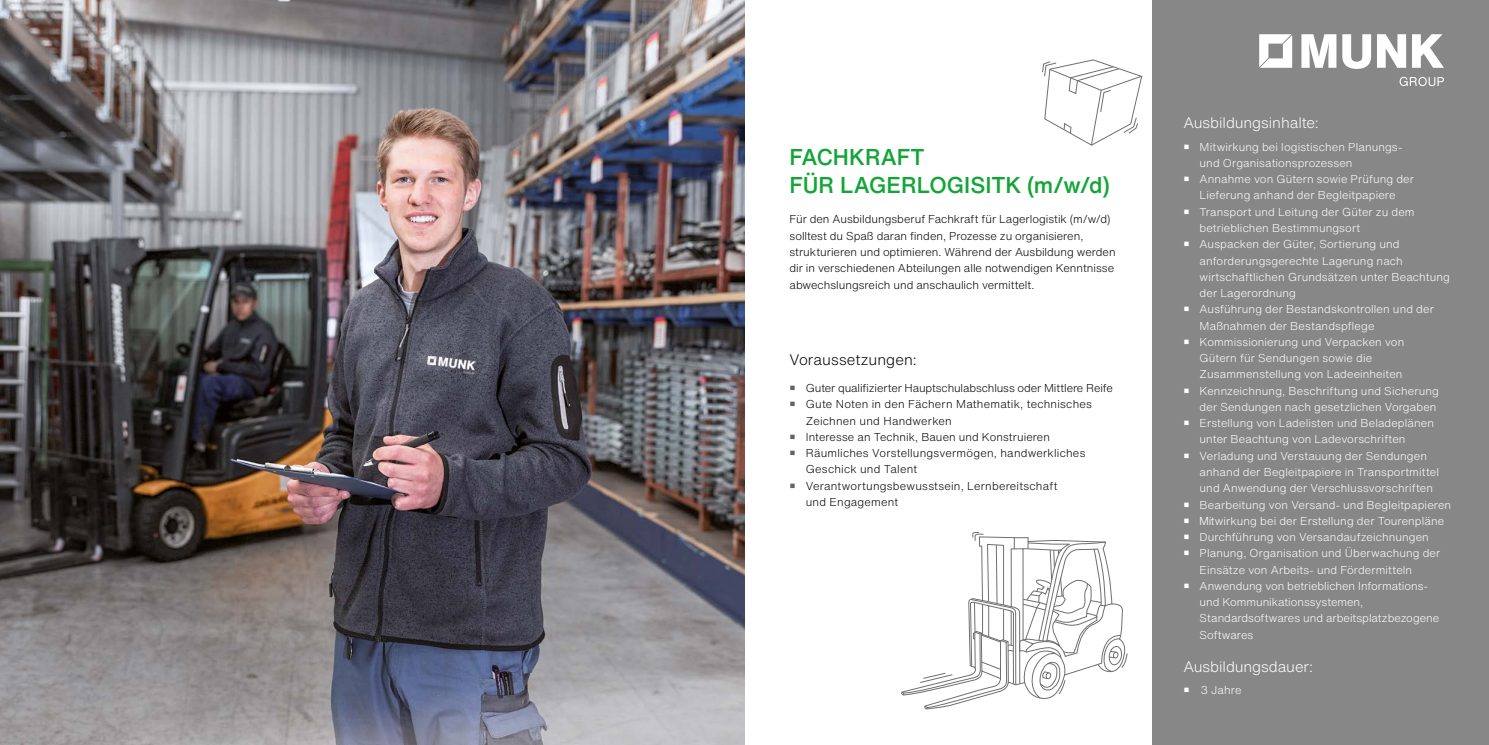
<style>
.page{position:relative;width:1489px;height:745px;background:#fff}
.page>*{position:absolute;margin:0;border:0;box-sizing:border-box;transform-origin:0 0}
.t1{font:500 22.5px/27.5px "Helvetica Now Text";color:#13a538}
.t2{font:300 15px "Helvetica Now Text";letter-spacing:-.005em;color:#fff}
.t3{font:300 15px "Helvetica Now Text";letter-spacing:.005em;color:#000}
.t4{font:300 11.25px/16.2px "Helvetica Now Text";letter-spacing:.01em;color:#fff}
.t5{font:300 11.25px/16.2px "Helvetica Now Text";color:#000}
.t6{font:300 11.25px/16.2px "Helvetica Now Text";letter-spacing:.02em;color:#000}
.s1{color:#646363}
.s2{font-family:"Helvetica Neue"}
</style>
<div class="page">
<div style="left:1152px;top:0;width:336px;height:744px;background:#878787"></div>
<svg style="left:901px;top:532px;width:226px;height:178px"></svg>
<svg style="left:1042px;top:59px;width:100px;height:87px"></svg>
<img style="left:0;top:0;width:744px;height:744px">
<svg style="left:1259px;top:34px;width:32px;height:34px"></svg>
<svg style="left:1301px;top:34px;width:35px;height:34px"></svg>
<svg style="left:1342px;top:34px;width:28px;height:35px"></svg>
<svg style="left:1377px;top:34px;width:28px;height:34px"></svg>
<svg style="left:1412px;top:34px;width:31px;height:34px"></svg>
<svg style="left:1399px;top:77px;width:44px;height:9px"></svg>
<p class="t1" style="left:789px;top:143px;width:322px">FACHKRAFT<br>FÜR LAGERLOGISITK (m/w/d)</p>
<p class="t5" style="left:789px;top:211px;width:327px">Für den Ausbildungsberuf Fachkraft für Lagerlogistik (m/w/d) solltest du Spaß daran finden, Prozesse zu organisieren, strukturieren und optimieren. Während der Ausbildung werden dir in verschiedenen Abteilungen alle notwendigen Kenntnisse abwechslungsreich und anschaulich vermittelt.</p>
<p class="t3" style="left:789px;top:348px;width:129px">Voraussetzungen:</p>
<p class="t5" style="left:789px;top:379px;width:325px"><span class="s1">○</span> Guter qualifizierter Hauptschulabschluss oder Mittlere Reife</p>
<p class="t6" style="left:805px;top:395px;width:288px;text-indent:-16px"><span class="s1">○</span> Gute Noten in den Fächern Mathematik, technisches<br>Zeichnen und Handwerken</p>
<p class="t5" style="left:789px;top:428px;width:262px"><span class="s1">○</span> Interesse an Technik, Bauen und Konstruieren</p>
<p class="t6" style="left:805px;top:444px;width:281px;text-indent:-16px"><span class="s1">○</span> Räumliches Vorstellungsvermögen, handwerkliches<br>Geschick und Talent</p>
<p class="t6" style="left:805px;top:477px;width:253px;text-indent:-16px"><span class="s1">○</span> Verantwortungsbewusstsein, Lernbereitschaft und Engagement</p>
<p class="t2" style="left:1183px;top:111px;width:137px">Ausbildungsinhalte:</p>
<p class="t4" style="left:1199px;top:138px;width:204px;text-indent:-16px">○ Mitwirkung bei logistischen Planungs&shy;und Organisationsprozessen</p>
<p class="t4" style="left:1183px;top:170px;width:232px;text-align:center">○ Annahme von Gütern sowie Prüfung der<br>Lieferung anhand der Begleitpapiere</p>
<p class="t4" style="left:1199px;top:203px;width:216px;text-indent:-16px">○ Transport und Leitung der Güter zu dem betrieblichen Bestimmungsort</p>
<p class="t4" style="left:1199px;top:235px;width:252px;text-indent:-16px">○ Auspacken der Güter, Sortierung und anforderungsgerechte Lagerung nach wirtschaftlichen Grundsätzen unter Beachtung der Lagerordnung</p>
<p class="t4" style="left:1199px;top:300px;width:236px;text-indent:-16px">○ Ausführung der Bestandskontrollen und der<br>Maßnahmen der Bestandspflege</p>
<p class="t4" style="left:1199px;top:333px;width:206px;text-indent:-16px">○ Kommissionierung und Verpacken von<br>Gütern für Sendungen sowie die<br>Zusammenstellung von Ladeeinheiten</p>
<p class="t4" style="left:1183px;top:382px;width:257px;text-align:right">○ Kennzeichnung, Beschriftung und Sicherung der Sendungen nach gesetzlichen Vorgaben</p>
<p class="t4" style="left:1199px;top:414px;width:236px;text-indent:-16px">○ Erstellung von Ladelisten und Beladeplänen unter Beachtung von Ladevorschriften</p>
<p class="t4" style="left:1199px;top:447px;width:241px;text-indent:-16px">○ Verladung und Verstauung der Sendungen anhand der Begleitpapiere in Transportmittel und Anwendung der Verschlussvorschriften</p>
<p class="t4" style="left:1183px;top:495px;width:269px">○ Bearbeitung von Versand- und Begleitpapieren</p>
<p class="t4" style="left:1183px;top:512px;width:262px">○ <span class="s2">Mit</span>wirkung bei der Erstellung der Tourenpläne</p>
<p class="t4" style="left:1183px;top:528px;width:247px">○ Durchführung von Versandaufzeichnungen</p>
<p class="t4" style="left:1199px;top:544px;width:242px;text-indent:-16px">○ Planung, Organisation und Überwachung der<br>Einsätze von Arbeits- und Fördermitteln</p>
<p class="t4" style="left:1199px;top:577px;width:241px;text-indent:-16px">○ Anwendung von betrieblichen Informations&shy;und Kommunikationssystemen, Standardsoftwares und arbeitsplatzbezogene Softwares</p>
<p class="t2" style="left:1183px;top:654px;width:131px">Ausbildungsdauer:</p>
<p class="t4" style="left:1183px;top:681px;width:60px">○ 3 Jahre</p>
</div>
